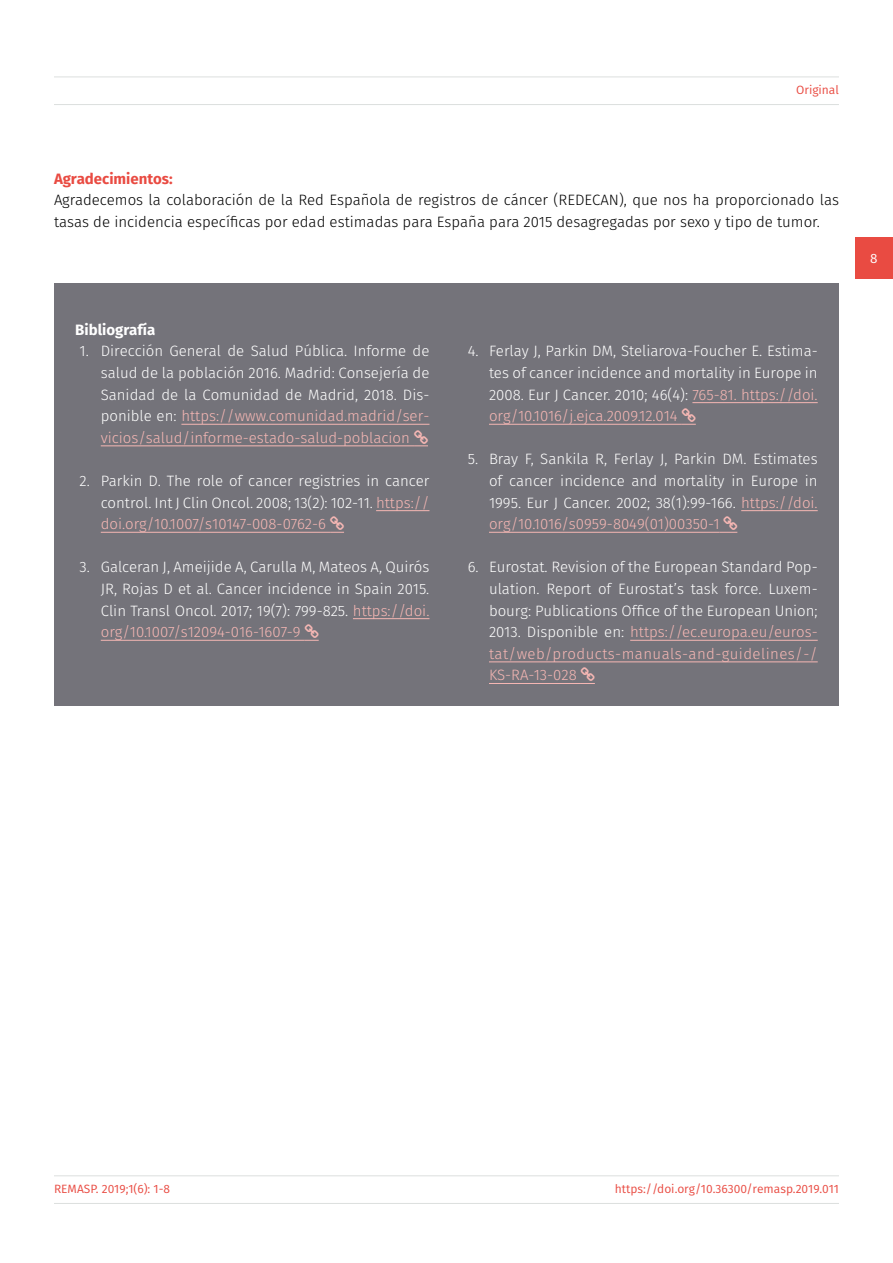
<style>
.page{position:relative;width:893px;height:1263px;background:#fff}
.page>*{position:absolute;margin:0;border:0;box-sizing:border-box;transform-origin:0 0}
.t1{font:300 15px/21.6px "Fira Sans";color:#fff;text-align:justify}
.t2{font:300 15px/21.6px "Fira Sans";color:#000}
.t3{font:700 15px "Fira Sans";color:#e94b42}
.t4{font:700 15px "Fira Sans";color:#fff}
.t5{font:13.5px "Fira Sans";color:#fff}
.t6{font:12px "Fira Sans";color:#e94b42}
.s1{color:#f6b7b4}
</style>
<div class="page">
<hr style="left:54px;top:1175px;width:785px;height:1px;background:#dcdfde">
<hr style="left:54px;top:1203px;width:785px;height:1px;background:#dcdfde">
<hr style="left:54px;top:77px;width:785px;height:1px;background:#dcdfde">
<hr style="left:54px;top:104px;width:785px;height:1px;background:#dcdfde">
<div style="left:54px;top:284px;width:785px;height:422px;background:#74737a"></div>
<hr style="left:181px;top:424px;width:248px;height:1px;background:#f6b7b4">
<hr style="left:101px;top:445px;width:313px;height:1px;background:#f6b7b4">
<hr style="left:376px;top:510px;width:53px;height:1px;background:#f6b7b4">
<hr style="left:101px;top:532px;width:229px;height:1px;background:#f6b7b4">
<hr style="left:353px;top:618px;width:76px;height:1px;background:#f6b7b4">
<hr style="left:101px;top:640px;width:204px;height:1px;background:#f6b7b4">
<hr style="left:692px;top:402px;width:126px;height:1px;background:#f6b7b4">
<hr style="left:489px;top:424px;width:193px;height:1px;background:#f6b7b4">
<hr style="left:741px;top:510px;width:77px;height:1px;background:#f6b7b4">
<hr style="left:489px;top:532px;width:231px;height:1px;background:#f6b7b4">
<hr style="left:630px;top:640px;width:188px;height:1px;background:#f6b7b4">
<hr style="left:489px;top:661px;width:329px;height:1px;background:#f6b7b4">
<hr style="left:489px;top:683px;width:92px;height:1px;background:#f6b7b4">
<div style="left:855px;top:237px;width:38px;height:42px;background:#e94b42"></div>
<svg style="left:414px;top:445px;width:14px;height:1px"></svg>
<svg style="left:330px;top:531px;width:14px;height:2px"></svg>
<svg style="left:305px;top:639px;width:14px;height:2px"></svg>
<svg style="left:682px;top:423px;width:14px;height:2px"></svg>
<svg style="left:720px;top:531px;width:17px;height:2px"></svg>
<svg style="left:581px;top:683px;width:14px;height:1px"></svg>
<p class="t6" style="left:796px;top:81px;width:44px">Original</p>
<p class="t3" style="left:54px;top:166px;width:120px">Agradecimientos:</p>
<p class="t2" style="left:54px;top:189px;width:786px">Agradecemos la colaboración de la Red Española de registros de cáncer (REDECAN), que nos ha proporcionado las tasas de incidencia específicas por edad estimadas para España para 2015 desagregadas por sexo y tipo de tumor.</p>
<p class="t4" style="left:75px;top:317px;width:82px">Bibliografía</p>
<p class="t1" style="left:101px;top:340px;width:330px;text-indent:-21px">1. Dirección General de Salud Pública. Informe de salud de la población 2016. Madrid: Consejería de Sanidad de la Comunidad de Madrid, 2018. Dis&shy;ponible en: <span class="s1">https://www.comunidad.madrid/ser&shy;vicios/salud/informe-estado-salud-poblacion</span></p>
<p class="t1" style="left:101px;top:470px;width:330px;text-indent:-21px">2. Parkin D. The role of cancer registries in cancer control. Int J Clin Oncol. 2008; 13(2): 102-11. <span class="s1">https:// doi.org/10.1007/s10147-008-0762-6</span></p>
<p class="t1" style="left:101px;top:556px;width:330px;text-indent:-21px">3. Galceran J, Ameijide A, Carulla M, Mateos A, Quirós JR, Rojas D et al. Cancer incidence in Spain 2015.<br>Clin Transl Oncol. 2017; 19(7): 799-825. <span class="s1">https://doi. org/10.1007/s12094-016-1607-9</span></p>
<p class="t1" style="left:489px;top:340px;width:330px;text-indent:-21px">4. Ferlay J, Parkin DM, Steliarova-Foucher E. Estima&shy;tes of cancer incidence and mortality in Europe in 2008. Eur J Cancer. 2010; 46(4): <span class="s1">765-81. https://doi. org/10.1016/j.ejca.2009.12.014</span></p>
<p class="t1" style="left:489px;top:448px;width:330px;text-indent:-21px">5. Bray F, Sankila R, Ferlay J, Parkin DM. Estimates of cancer incidence and mortality in Europe in 1995. Eur J Cancer. 2002; 38(1):99-166. <span class="s1">https://doi. org/10.1016/s0959-8049(01)00350-1</span></p>
<p class="t1" style="left:489px;top:556px;width:330px;text-indent:-21px">6. Eurostat. Revision of the European Standard Pop&shy;ulation. Report of Eurostat’s task force. Luxem&shy;bourg: Publications Office of the European Union; 2013. Disponible en: <span class="s1">https://ec.europa.eu/euros&shy;tat/web/products-manuals-and-guidelines/-/ KS-RA-13-028</span></p>
<p class="t5" style="left:870px;top:248px;width:9px">8</p>
<p class="t6" style="left:54px;top:1180px;width:118px">REMASP. 2019;1(6): 1-8</p>
<p class="t6" style="left:615px;top:1180px;width:226px">https://doi.org/10.36300/remasp.2019.011</p>
</div>
